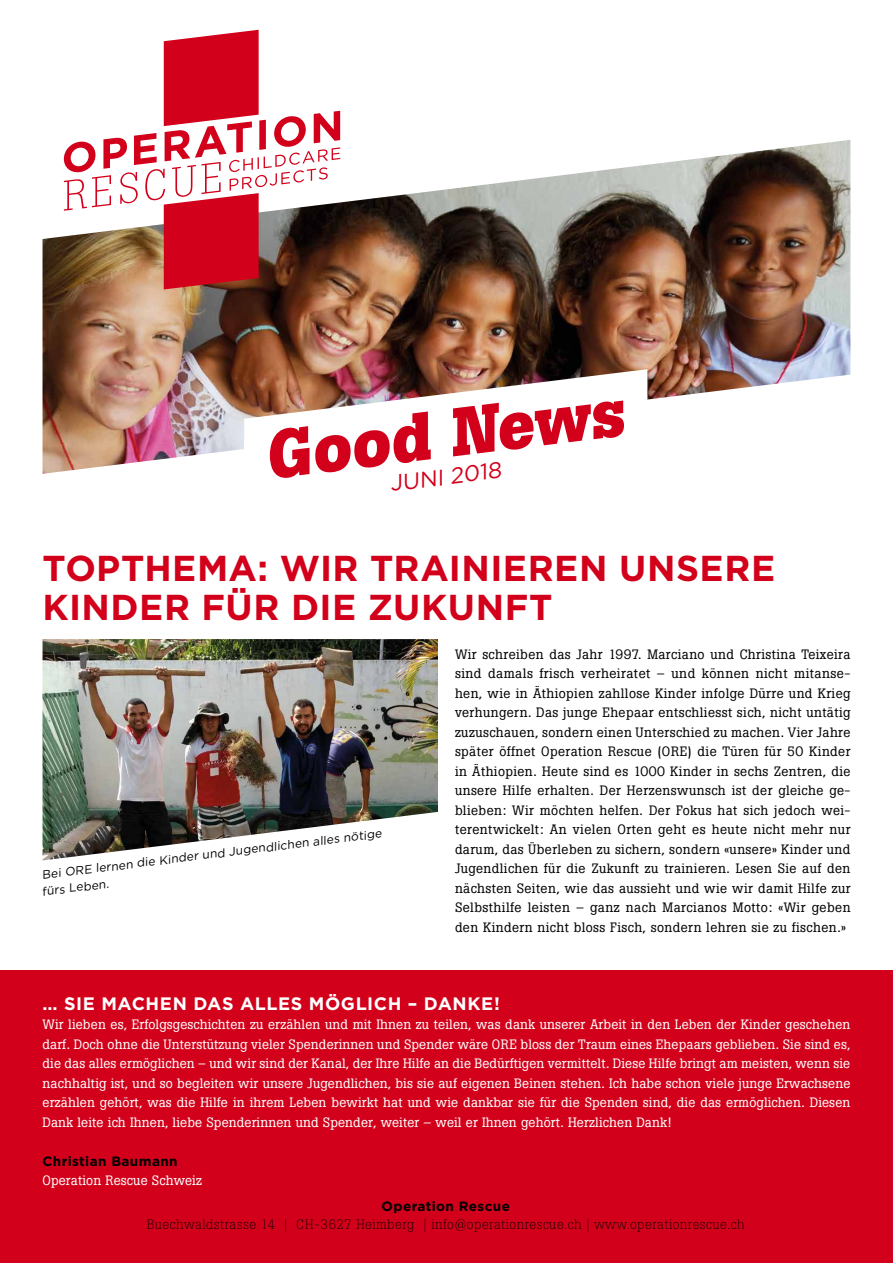
<style>
.page{position:relative;width:893px;height:1263px;background:#fff}
.page>*{position:absolute;margin:0;border:0;box-sizing:border-box;transform-origin:0 0}
.t1{font:700 67.5px "Boton";color:#d2001a}
.t2{font:700 36px/39px "Gotham HTF";letter-spacing:.015em;color:#d2001a}
.t3{font:22.5px "Gotham HTF";color:#d2001a}
.t4{font:700 18px "Gotham HTF";letter-spacing:.03em;color:#fff}
.t5{font:13.5px/19.5px "Boton";letter-spacing:.03em;color:#000;text-align:justify}
.t6{font:13.5px/19.5px "Boton";letter-spacing:.01em;color:#fff;text-align:justify}
.t7{font:300 13.5px "Boton";letter-spacing:.03em;color:#000}
.t8{font:700 13.5px "Gotham HTF";letter-spacing:.03em;color:#000}
.t9{font:12px/16.5px "Gotham HTF";color:#000}
</style>
<div class="page">
<div style="left:0;top:971px;width:893px;height:292px;background:#d2001a"></div>
<img style="left:43px;top:140px;width:807px;height:334px">
<img style="left:244px;top:369px;width:403px;height:105px">
<svg style="left:64px;top:30px;width:276px;height:259px"></svg>
<img style="left:43px;top:639px;width:395px;height:221px">
<h1 class="t1" style="left:260px;top:416px;width:362px;rotate:-7deg">Good News</h1>
<h3 class="t3" style="left:388px;top:471px;width:114px;rotate:-7deg">JUNI 2018</h3>
<h2 class="t2" style="left:43px;top:547px;width:734px">TOPTHEMA: WIR TRAINIEREN UNSERE<br>KINDER FÜR DIE ZUKUNFT</h2>
<p class="t9" style="left:39px;top:867px;width:346px;rotate:-7deg">Bei ORE lernen die Kinder und Jugendlichen alles nötige fürs Leben.</p>
<p class="t5" style="left:455px;top:644px;width:397px">Wir schreiben das Jahr 1997. Marciano und Christina Teixeira sind damals frisch verheiratet – und können nicht mitanse&shy;hen, wie in Äthiopien zahllose Kinder infolge Dürre und Krieg verhungern. Das junge Ehepaar entschliesst sich, nicht untätig zuzuschauen, sondern einen Unterschied zu machen. Vier Jahre später öffnet Operation Rescue (ORE) die Türen für 50 Kinder in Äthiopien. Heute sind es 1000 Kinder in sechs Zentren, die unsere Hilfe erhalten. Der Herzenswunsch ist der gleiche ge&shy;blieben: Wir möchten helfen. Der Fokus hat sich jedoch wei&shy;terentwickelt: An vielen Orten geht es heute nicht mehr nur darum, das Überleben zu sichern, sondern «unsere» Kinder und Jugendlichen für die Zukunft zu trainieren. Lesen Sie auf den nächsten Seiten, wie das aussieht und wie wir damit Hilfe zur Selbsthilfe leisten – ganz nach Marcianos Motto: «Wir geben den Kindern nicht bloss Fisch, sondern lehren sie zu fischen.»</p>
<h3 class="t4" style="left:43px;top:993px;width:459px">… SIE MACHEN DAS ALLES MÖGLICH – DANKE!</h3>
<p class="t6" style="left:43px;top:1015px;width:809px">Wir lieben es, Erfolgsgeschichten zu erzählen und mit Ihnen zu teilen, was dank unserer Arbeit in den Leben der Kinder geschehen darf. Doch ohne die Unterstützung vieler Spenderinnen und Spender wäre ORE bloss der Traum eines Ehepaars geblieben. Sie sind es, die das alles ermöglichen – und wir sind der Kanal, der Ihre Hilfe an die Bedürftigen vermittelt. Diese Hilfe bringt am meisten, wenn sie nachhaltig ist, und so begleiten wir unsere Jugendlichen, bis sie auf eigenen Beinen stehen. Ich habe schon viele junge Erwachsene erzählen gehört, was die Hilfe in ihrem Leben bewirkt hat und wie dankbar sie für die Spenden sind, die das ermöglichen. Diesen Dank leite ich Ihnen, liebe Spenderinnen und Spender, weiter – weil er Ihnen gehört. Herzlichen Dank!</p>
<p class="t8" style="left:43px;top:1153px;width:137px">Christian Baumann</p>
<p class="t6" style="left:43px;top:1171px;width:161px">Operation Rescue Schweiz</p>
<p class="t8" style="left:382px;top:1198px;width:130px">Operation Rescue</p>
<p class="t7" style="left:147px;top:1216px;width:599px">Buechwaldstrasse 14 | CH-3627 Heimberg | info@operationrescue.ch | www.operationrescue.ch</p>
</div>
